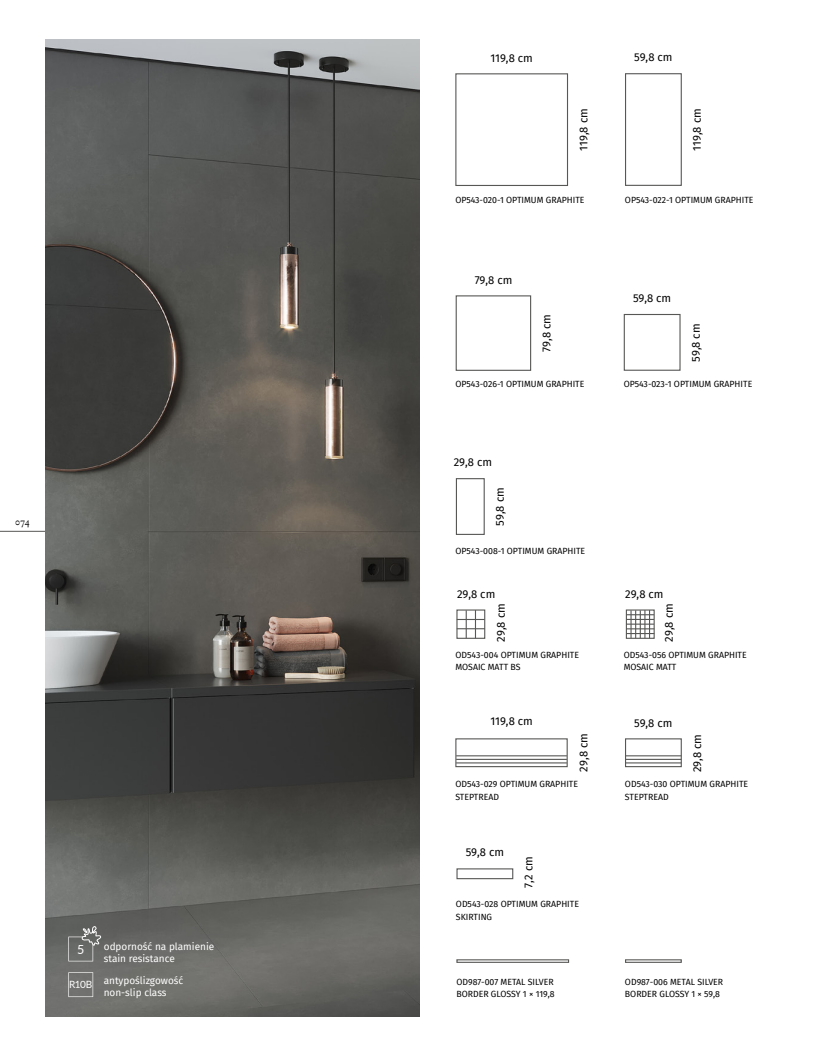
<style>
.page{position:relative;width:815px;height:1063px;background:#fff}
.page>*{position:absolute;margin:0;border:0;box-sizing:border-box;transform-origin:0 0}
.t1{font:12.5px "Lato";color:#fff}
.t2{font:11.25px "Fira Sans";color:#000}
.t3{font:10px/12px "Fira Sans";color:#fff}
.t4{font:10px "Lato";color:#fff}
.t5{font:10px "Bona Nova";color:#000}
.t6{font:8.75px/12.5px "Fira Sans";color:#000}
</style>
<div class="page">
<hr style="left:0;top:531px;width:45px;height:1px;background:#575756">
<img style="left:45px;top:40px;width:375px;height:976px">
<div style="left:456px;top:868px;width:57px;height:11px;border:1px solid #575756"></div>
<div style="left:625px;top:738px;width:57px;height:29px;border:1px solid #575756"></div>
<div style="left:455px;top:738px;width:113px;height:29px;border:1px solid #575756"></div>
<div style="left:456px;top:609px;width:29px;height:30px;border:1px solid #575756"></div>
<svg style="left:457px;top:610px;width:28px;height:28px"></svg>
<div style="left:455px;top:73px;width:113px;height:113px;border:1px solid #575756"></div>
<div style="left:625px;top:73px;width:57px;height:113px;border:1px solid #575756"></div>
<div style="left:624px;top:314px;width:57px;height:57px;border:1px solid #575756"></div>
<div style="left:456px;top:295px;width:75px;height:76px;border:1px solid #575756"></div>
<div style="left:456px;top:478px;width:29px;height:57px;border:1px solid #575756"></div>
<hr style="left:625px;top:755px;width:56px;height:1px;background:#575756">
<hr style="left:625px;top:759px;width:56px;height:1px;background:#575756">
<hr style="left:625px;top:762px;width:56px;height:1px;background:#575756">
<hr style="left:456px;top:755px;width:111px;height:1px;background:#575756">
<hr style="left:456px;top:759px;width:111px;height:1px;background:#575756">
<hr style="left:456px;top:762px;width:111px;height:1px;background:#575756">
<svg style="left:68px;top:972px;width:25px;height:25px"></svg>
<svg style="left:68px;top:926px;width:33px;height:35px"></svg>
<div style="left:456px;top:959px;width:113px;height:4px;border:1px solid #575756"></div>
<div style="left:625px;top:959px;width:57px;height:4px;border:1px solid #575756"></div>
<div style="left:626px;top:609px;width:29px;height:30px;border:1px solid #575756"></div>
<svg style="left:626px;top:610px;width:28px;height:28px"></svg>
<p class="t5" style="left:15px;top:516px;width:16px">074</p>
<p class="t2" style="left:490px;top:49px;width:44px">119,8 cm</p>
<p class="t2" style="left:575px;top:151px;width:44px;rotate:-90deg">119,8 cm</p>
<p class="t6" style="left:455px;top:193px;width:131px">OP543-020-1 OPTIMUM GRAPHITE</p>
<p class="t2" style="left:475px;top:271px;width:39px">79,8 cm</p>
<p class="t2" style="left:538px;top:352px;width:39px;rotate:-90deg">79,8 cm</p>
<p class="t6" style="left:455px;top:378px;width:130px">OP543-026-1 OPTIMUM GRAPHITE</p>
<p class="t2" style="left:454px;top:454px;width:40px">29,8 cm</p>
<p class="t2" style="left:491px;top:526px;width:40px;rotate:-90deg">59,8 cm</p>
<p class="t6" style="left:455px;top:545px;width:131px">OP543-008-1 OPTIMUM GRAPHITE</p>
<p class="t2" style="left:634px;top:49px;width:40px">59,8 cm</p>
<p class="t2" style="left:689px;top:151px;width:44px;rotate:-90deg">119,8 cm</p>
<p class="t6" style="left:625px;top:193px;width:130px">OP543-022-1 OPTIMUM GRAPHITE</p>
<p class="t2" style="left:633px;top:290px;width:40px">59,8 cm</p>
<p class="t2" style="left:687px;top:362px;width:40px;rotate:-90deg">59,8 cm</p>
<p class="t6" style="left:624px;top:378px;width:130px">OP543-023-1 OPTIMUM GRAPHITE</p>
<p class="t2" style="left:457px;top:586px;width:40px">29,8 cm</p>
<p class="t2" style="left:625px;top:586px;width:40px">29,8 cm</p>
<p class="t2" style="left:492px;top:642px;width:40px;rotate:-90deg">29,8 cm</p>
<p class="t2" style="left:661px;top:642px;width:40px;rotate:-90deg">29,8 cm</p>
<p class="t6" style="left:455px;top:648px;width:125px">OD543-004 OPTIMUM GRAPHITE<br>MOSAIC MATT BS</p>
<p class="t6" style="left:624px;top:648px;width:125px">OD543-056 OPTIMUM GRAPHITE<br>MOSAIC MATT</p>
<p class="t2" style="left:490px;top:713px;width:44px">119,8 cm</p>
<p class="t2" style="left:575px;top:772px;width:40px;rotate:-90deg">29,8 cm</p>
<p class="t6" style="left:455px;top:778px;width:124px">OD543-029 OPTIMUM GRAPHITE<br>STEPTREAD</p>
<p class="t2" style="left:466px;top:844px;width:40px">59,8 cm</p>
<p class="t2" style="left:520px;top:888px;width:33px;rotate:-90deg">7,2 cm</p>
<p class="t6" style="left:456px;top:898px;width:125px">OD543-028 OPTIMUM GRAPHITE<br>SKIRTING</p>
<p class="t2" style="left:634px;top:714px;width:40px">59,8 cm</p>
<p class="t2" style="left:689px;top:772px;width:40px;rotate:-90deg">29,8 cm</p>
<p class="t6" style="left:625px;top:778px;width:125px">OD543-030 OPTIMUM GRAPHITE<br>STEPTREAD</p>
<h1 class="t1" style="left:77px;top:940px;width:9px">5</h1>
<p class="t3" style="left:104px;top:940px;width:112px">odporność na plamienie stain resistance</p>
<p class="t3" style="left:104px;top:974px;width:81px">antypoślizgowość non-slip class</p>
<p class="t6" style="left:456px;top:975px;width:100px">OD987-007 METAL SILVER<br>BORDER GLOSSY 1 × 119,8</p>
<p class="t6" style="left:625px;top:975px;width:100px">OD987-006 METAL SILVER<br>BORDER GLOSSY 1 × 59,8</p>
<p class="t4" style="left:69px;top:977px;width:25px">R10B</p>
</div>
